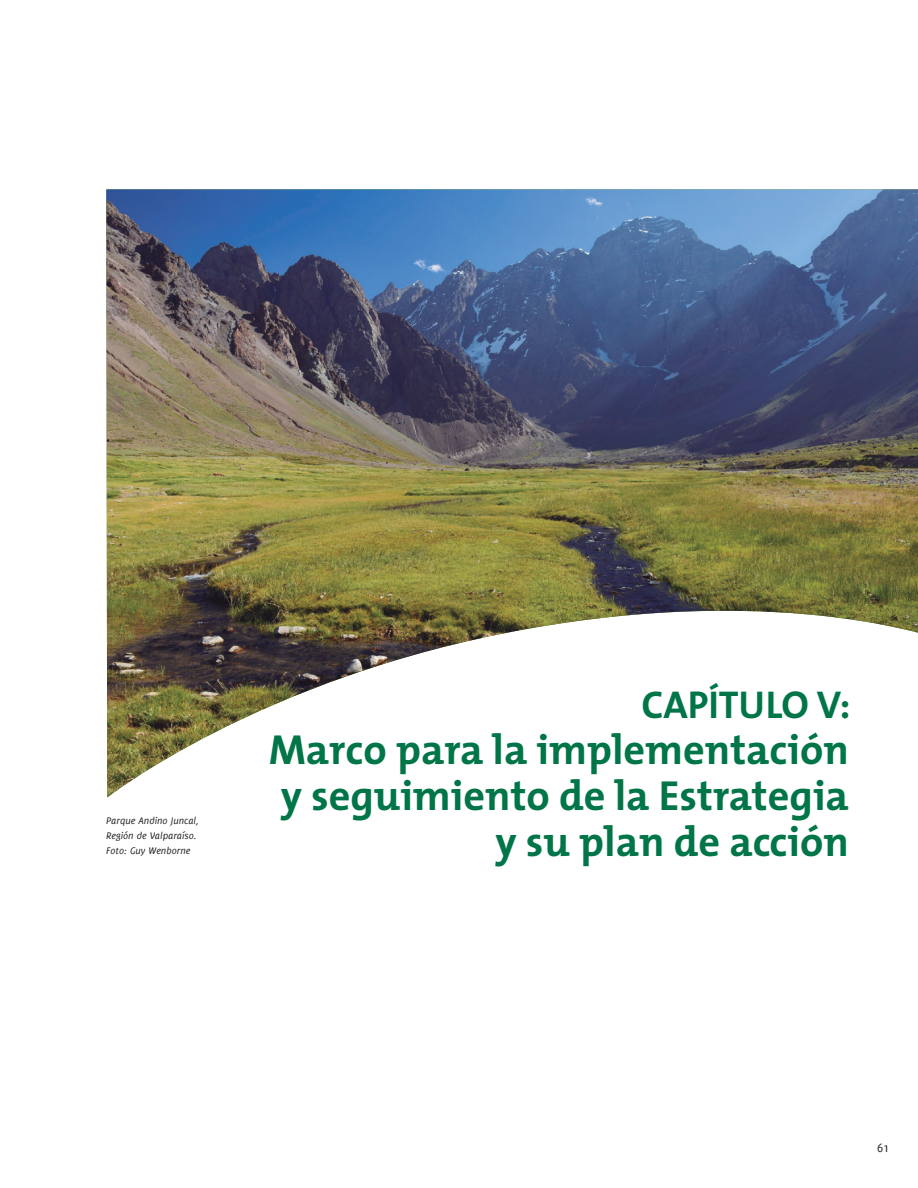
<style>
.page{position:relative;width:918px;height:1188px;background:#fff}
.page>*{position:absolute;margin:0;border:0;box-sizing:border-box;transform-origin:0 0}
.t1{font:700 42.3px "The Mix";color:#007547}
.t2{font:700 39px "The Mix";color:#007547}
.t3{font:13.5px "Delicious";color:#231f20}
.t4{font:italic 10.5px/15px "Delicious";color:#231f20}
</style>
<div class="page">
<img style="left:106px;top:189px;width:812px;height:609px">
<p class="t4" style="left:106px;top:813px;width:94px">Parque Andino Juncal,</p>
<p class="t4" style="left:106px;top:828px;width:92px">Región de Valparaíso.<br>Foto: Guy Wenborne</p>
<p class="t2" style="left:642px;top:672px;width:211px">CAPÍTULO V:</p>
<p class="t1" style="left:269px;top:714px;width:582px">Marco para la implementación</p>
<p class="t1" style="left:281px;top:760px;width:570px">y seguimiento de la Estrategia</p>
<p class="t1" style="left:496px;top:806px;width:355px">y su plan de acción</p>
<p class="t3" style="left:877px;top:1140px;width:14px">61</p>
</div>
